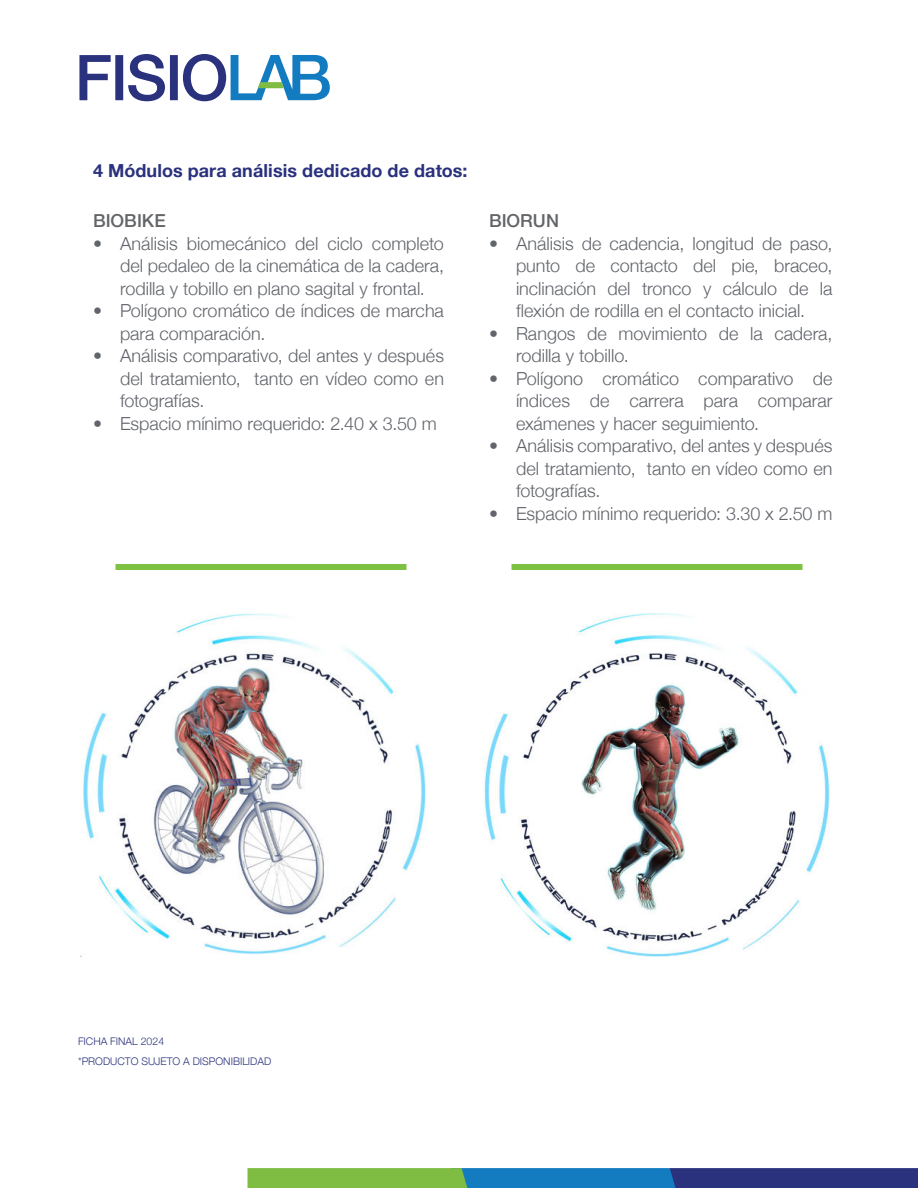
<style>
.page{position:relative;width:918px;height:1188px;background:#fff}
.page>*{position:absolute;margin:0;border:0;box-sizing:border-box;transform-origin:0 0}
.t1{font:300 18px/22.5px "Helvetica Neue";color:#61646a;text-align:justify}
.t2{font:700 18px "Helvetica Neue";letter-spacing:.005em;color:#2a317d}
.t3{font:500 18px "Helvetica Neue";color:#636569}
.t4{font:300 10.5px "Helvetica Neue";color:#2a317d}
</style>
<div class="page">
<svg style="left:79px;top:55px;width:32px;height:45px"></svg>
<div style="left:115px;top:55px;width:8px;height:45px;background:#2a317d"></div>
<svg style="left:128px;top:54px;width:37px;height:47px"></svg>
<div style="left:170px;top:55px;width:8px;height:45px;background:#2a317d"></div>
<svg style="left:183px;top:54px;width:147px;height:47px"></svg>
<svg style="left:248px;top:1168px;width:670px;height:20px;background:#3f757f"></svg>
<div style="left:116px;top:564px;width:291px;height:6px;background:#7dc242"></div>
<div style="left:512px;top:564px;width:291px;height:6px;background:#7dc242"></div>
<img style="left:83px;top:614px;width:343px;height:340px">
<img style="left:484px;top:614px;width:346px;height:342px">
<p class="t2" style="left:93px;top:160px;width:376px">4 Módulos para análisis dedicado de datos:</p>
<p class="t3" style="left:93px;top:211px;width:74px">BIOBIKE</p>
<p class="t1" style="left:120px;top:234px;width:326px;text-indent:-27px">• Análisis biomecánico del ciclo completo del pedaleo de la cinemática de la cadera, rodilla y tobillo en plano sagital y frontal.</p>
<p class="t1" style="left:120px;top:301px;width:325px;text-indent:-27px">• Polígono cromático de índices de marcha para comparación.</p>
<p class="t1" style="left:120px;top:346px;width:326px;text-indent:-27px">• Análisis comparativo, del antes y después del tratamiento, tanto en vídeo como en fotografías.</p>
<p class="t1" style="left:93px;top:414px;width:345px">• Espacio mínimo requerido: 2.40 x 3.50 m</p>
<p class="t3" style="left:489px;top:211px;width:72px">BIORUN</p>
<p class="t1" style="left:516px;top:234px;width:318px;text-indent:-27px">• Análisis de cadencia, longitud de paso, punto de contacto del pie, braceo, inclinación del tronco y cálculo de la flexión de rodilla en el contacto inicial.</p>
<p class="t1" style="left:516px;top:324px;width:318px;text-indent:-27px">• Rangos de movimiento de la cadera, rodilla y tobillo.</p>
<p class="t1" style="left:516px;top:369px;width:318px;text-indent:-27px">• Polígono cromático comparativo de índices de carrera para comparar exámenes y hacer seguimiento.</p>
<p class="t1" style="left:516px;top:436px;width:318px;text-indent:-27px">• Análisis comparativo, del antes y después del tratamiento, tanto en vídeo como en fotografías.</p>
<p class="t1" style="left:489px;top:504px;width:345px">• Espacio mínimo requerido: 3.30 x 2.50 m</p>
<p class="t4" style="left:78px;top:1036px;width:88px">FICHA FINAL 2024</p>
<p class="t4" style="left:78px;top:1055px;width:195px">*PRODUCTO SUJETO A DISPONIBILIDAD</p>
</div>
